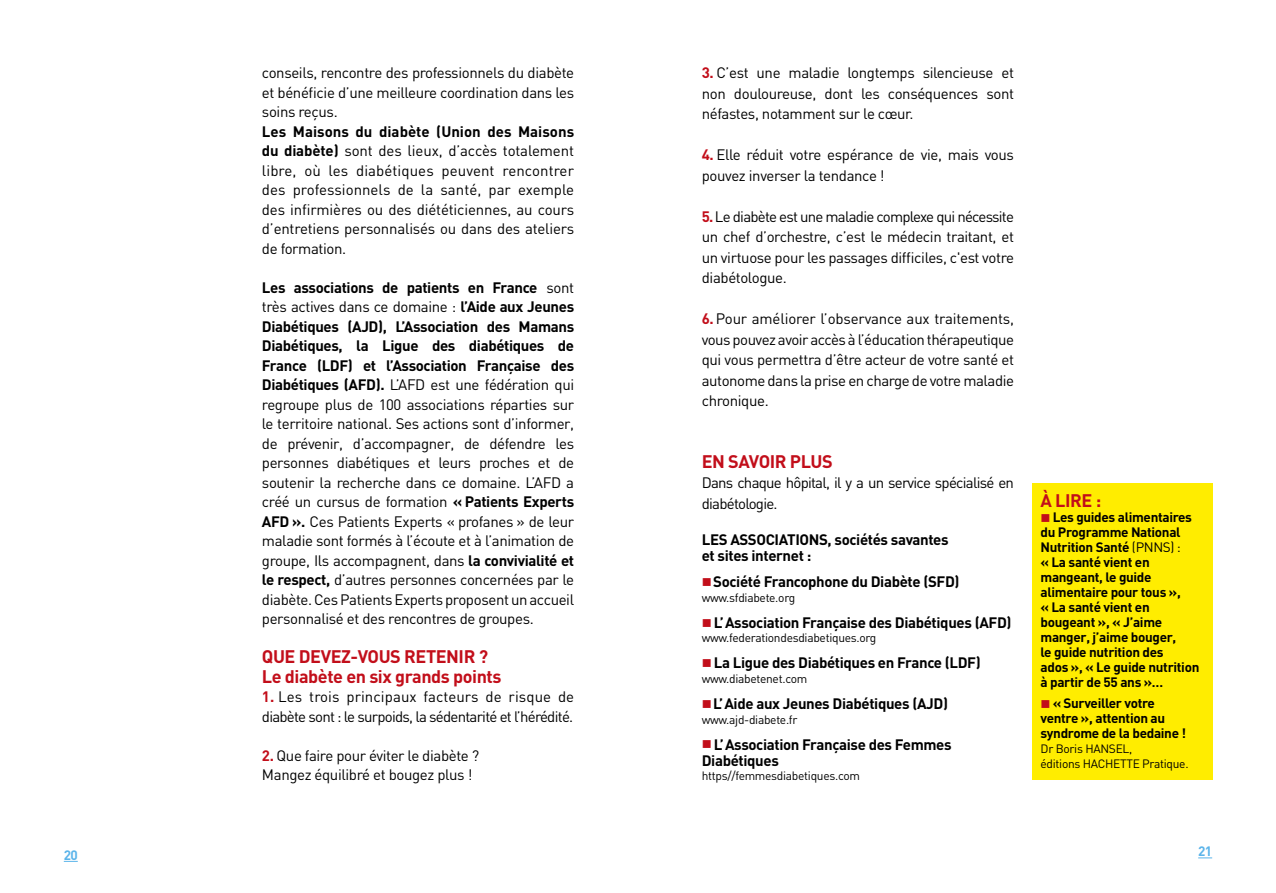
<style>
.page{position:relative;width:1276px;height:893px;background:#fff}
.page>*{position:absolute;margin:0;border:0;box-sizing:border-box;transform-origin:0 0}
.t1{font:700 18px/19.5px "DIN";letter-spacing:-.025em;color:#c20e1a}
.t2{font:15px/19.5px "DIN";letter-spacing:-.025em;color:#000;text-align:justify}
.t3{font:700 15px/16px "DIN";letter-spacing:-.025em;color:#000}
.t4{font:15px/19.5px "DIN";letter-spacing:-.05em;color:#000}
.t5{font:700 13.5px/15px "DIN";letter-spacing:-.025em;color:#000}
.t6{font:700 13.5px "DIN";color:#5bb4ea}
.t7{font:12px/15px "DIN";letter-spacing:-.025em;color:#000}
.s1{font-weight:700}
.s2{font-weight:700;color:#c20e1a}
.s3{color:#c20e1a}
.s4{font-weight:400}
</style>
<div class="page">
<svg style="left:64px;top:861px;width:14px;height:1px"></svg>
<svg style="left:1198px;top:857px;width:14px;height:1px"></svg>
<div style="left:1032px;top:483px;width:180px;height:297px;background:#ffed00"></div>
<p class="t2" style="left:262px;top:63px;width:314px">conseils, rencontre des professionnels du diabète et bénéficie d’une meilleure coordination dans les soins reçus.</p>
<p class="t2" style="left:262px;top:121px;width:314px"><span class="s1">Les Maisons du diabète (Union des Maisons du diabète)</span> sont des lieux, d’accès totalement libre, où les diabétiques peuvent rencontrer des professionnels de la santé, par exemple des infirmières ou des diététiciennes, au cours d’entretiens personnalisés ou dans des ateliers de formation.</p>
<p class="t2" style="left:262px;top:277px;width:314px"><span class="s1">Les associations de patients en France</span> sont très actives dans ce domaine : <span class="s1">l’Aide aux Jeunes Diabétiques (AJD), L’Association des Mamans Diabétiques, la Ligue des diabétiques de France (LDF) et l’Association Française des Diabétiques (AFD).</span> L’AFD est une fédération qui regroupe plus de 100 associations réparties sur le territoire national. Ses actions sont d’informer, de prévenir, d’accompagner, de défendre les personnes diabétiques et leurs proches et de soutenir la recherche dans ce domaine. L’AFD a créé un cursus de formation <span class="s1">« Patients Experts AFD ».</span> Ces Patients Experts « profanes » de leur maladie sont formés à l’écoute et à l’animation de groupe, Ils accompagnent, dans <span class="s1">la convivialité et le respect,</span> d’autres personnes concernées par le diabète. Ces Patients Experts proposent un accueil personnalisé et des rencontres de groupes.</p>
<p class="t1" style="left:262px;top:646px;width:241px">QUE DEVEZ-VOUS RETENIR ?<br>Le diabète en six grands points</p>
<p class="t4" style="left:262px;top:687px;width:314px"><span class="s2">1.</span> Les trois principaux facteurs de risque de diabète sont : le surpoids, la sédentarité et l’hérédité.</p>
<p class="t2" style="left:262px;top:745px;width:219px"><span class="s2">2.</span> Que faire pour éviter le diabète ?<br>Mangez équilibré et bougez plus !</p>
<p class="t2" style="left:702px;top:62px;width:314px;line-height:20.5px"><span class="s2">3.</span> C’est une maladie longtemps silencieuse et non douloureuse, dont les conséquences sont néfastes, notamment sur le cœur.</p>
<p class="t2" style="left:702px;top:144px;width:314px;line-height:20.5px"><span class="s2">4.</span> Elle réduit votre espérance de vie, mais vous pouvez inverser la tendance !</p>
<p class="t2" style="left:702px;top:206px;width:314px;line-height:20.5px"><span class="s2">5.</span> Le diabète est une maladie complexe qui nécessite un chef d’orchestre, c’est le médecin traitant, et un virtuose pour les passages difficiles, c'est votre diabétologue.</p>
<p class="t2" style="left:702px;top:308px;width:314px;line-height:20.5px"><span class="s2">6.</span> Pour améliorer l’observance aux traitements, vous pouvez avoir accès à l’éducation thérapeutique qui vous permettra d’être acteur de votre santé et autonome dans la prise en charge de votre maladie chronique.</p>
<p class="t1" style="left:702px;top:451px;width:132px">EN SAVOIR PLUS</p>
<p class="t4" style="left:702px;top:472px;width:314px;line-height:20.5px">Dans chaque hôpital, il y a un service spécialisé en diabétologie.</p>
<p class="t3" style="left:702px;top:531px;width:248px">LES ASSOCIATIONS, sociétés savantes et sites internet :</p>
<p class="t3" style="left:702px;top:573px;width:259px"><span class="s3">■</span>Société Francophone du Diabète (SFD)</p>
<p class="t7" style="left:702px;top:590px;width:95px">www.sfdiabete.org</p>
<p class="t3" style="left:702px;top:614px;width:311px"><span class="s3">■</span> L’Association Française des Diabétiques (AFD)</p>
<p class="t7" style="left:702px;top:630px;width:176px">www.federationdesdiabetiques.org</p>
<p class="t3" style="left:702px;top:654px;width:280px"><span class="s3">■</span> La Ligue des Diabétiques en France (LDF)</p>
<p class="t7" style="left:702px;top:671px;width:107px">www.diabetenet.com</p>
<p class="t3" style="left:702px;top:695px;width:248px"><span class="s3">■</span>L’Aide aux Jeunes Diabétiques (AJD)</p>
<p class="t7" style="left:702px;top:711px;width:97px">www.ajd-diabete.fr</p>
<p class="t3" style="left:702px;top:735px;width:251px"><span class="s3">■</span> L’Association Française des Femmes<br>Diabétiques</p>
<p class="t7" style="left:702px;top:768px;width:160px">https//femmesdiabetiques.com</p>
<p class="t1" style="left:1040px;top:489px;width:62px">À LIRE :</p>
<p class="t5" style="left:1040px;top:509px;width:160px"><span class="s3">■</span> Les guides alimentaires du Programme National<br>Nutrition Santé <span class="s4">(PNNS) :<br></span>« La santé vient en mangeant, le guide alimentaire pour tous »,<br>« La santé vient en bougeant », « J’aime manger, j’aime bouger,<br>le guide nutrition des<br>ados », « Le guide nutrition à partir de 55 ans »…</p>
<p class="t5" style="left:1040px;top:695px;width:147px"><span class="s3">■</span> « Surveiller votre ventre », attention au syndrome de la bedaine !</p>
<p class="t7" style="left:1040px;top:740px;width:150px">Dr Boris HANSEL,<br>éditions HACHETTE Pratique.</p>
<p class="t6" style="left:64px;top:846px;width:15px">20</p>
<p class="t6" style="left:1198px;top:842px;width:15px">21</p>
</div>
